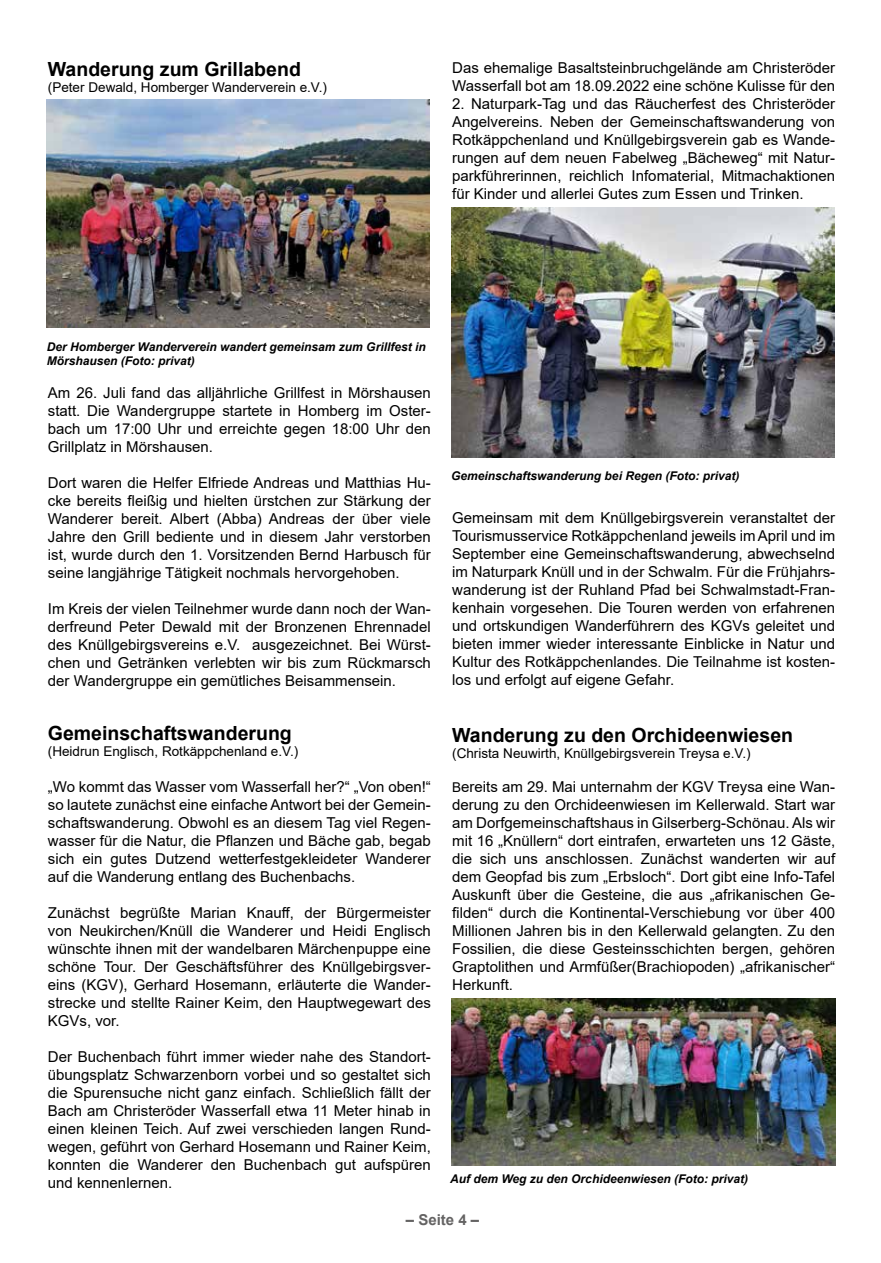
<style>
.page{position:relative;width:881px;height:1263px;background:#fff}
.page>*{position:absolute;margin:0;border:0;box-sizing:border-box;transform-origin:0 0}
.t1{font:700 19.5px "Arial";color:#000}
.t2{font:15px/18px "Arial";color:#000;text-align:justify}
.t3{font:700 15px "Arial";color:#646363}
.t4{font:13.5px "Arial";color:#000}
.t5{font:italic 700 12px/14.4px "Arial";color:#000}
.s1{font-size:13.5px}
</style>
<div class="page">
<img style="left:47px;top:100px;width:382px;height:227px">
<img style="left:451px;top:207px;width:382px;height:250px">
<img style="left:451px;top:998px;width:384px;height:167px">
<h1 class="t1" style="left:48px;top:55px;width:254px">Wanderung zum Grillabend</h1>
<p class="t4" style="left:48px;top:78px;width:280px">(Peter Dewald, Homberger Wanderverein e.V.)</p>
<p class="t2" style="left:452px;top:58px;width:384px">Das ehemalige Basaltsteinbruchgelände am Christeröder<br>Wasserfall bot am 18.09.2022 eine schöne Kulisse für den</p>
<p class="t2" style="left:452px;top:94px;width:384px">2. Naturpark-Tag und das Räucherfest des Christeröder Angelvereins. Neben der Gemeinschaftswanderung von Rotkäppchenland und Knüllgebirgsverein gab es Wande&shy;rungen auf dem neuen Fabelweg „Bächeweg“ mit Natur&shy;parkführerinnen, reichlich Infomaterial, Mitmachaktionen für Kinder und allerlei Gutes zum Essen und Trinken.</p>
<p class="t5" style="left:47px;top:339px;width:380px">Der Homberger Wanderverein wandert gemeinsam zum Grillfest in<br>Mörshausen (Foto: privat)</p>
<p class="t2" style="left:48px;top:384px;width:384px">Am 26. Juli fand das alljährliche Grillfest in Mörshausen statt. Die Wandergruppe startete in Homberg im Oster&shy;bach um 17:00 Uhr und erreichte gegen 18:00 Uhr den Grillplatz in Mörshausen.</p>
<p class="t2" style="left:48px;top:474px;width:384px">Dort waren die Helfer Elfriede Andreas und Matthias Hu&shy;cke bereits fleißig und hielten ürstchen zur Stärkung der Wanderer bereit. Albert (Abba) Andreas der über viele Jahre den Grill bediente und in diesem Jahr verstorben ist, wurde durch den 1. Vorsitzenden Bernd Harbusch für seine langjährige Tätigkeit nochmals hervorgehoben.</p>
<p class="t2" style="left:48px;top:600px;width:384px">Im Kreis der vielen Teilnehmer wurde dann noch der Wan&shy;derfreund Peter Dewald mit der Bronzenen Ehrennadel des Knüllgebirgsvereins e.V. ausgezeichnet. Bei Würst&shy;chen und Getränken verlebten wir bis zum Rückmarsch der Wandergruppe ein gemütliches Beisammensein.</p>
<h1 class="t1" style="left:48px;top:719px;width:245px">Gemeinschaftswanderung</h1>
<p class="t4" style="left:48px;top:742px;width:252px">(Heidrun Englisch, Rotkäppchenland e.V.)</p>
<p class="t2" style="left:48px;top:777px;width:384px">„Wo kommt das Wasser vom Wasserfall her?“ „Von oben!“ so lautete zunächst eine einfache Antwort bei der Gemein&shy;schaftswanderung. Obwohl es an diesem Tag viel Regen&shy;wasser für die Natur, die Pflanzen und Bäche gab, begab sich ein gutes Dutzend wetterfestgekleideter Wanderer auf die Wanderung entlang des Buchenbachs.</p>
<p class="t2" style="left:48px;top:903px;width:384px">Zunächst begrüßte Marian Knauff, der Bürgermeister von Neukirchen/Knüll die Wanderer und Heidi Englisch wünschte ihnen mit der wandelbaren Märchenpuppe eine schöne Tour. Der Geschäftsführer des Knüllgebirgsver&shy;eins (KGV), Gerhard Hosemann, erläuterte die Wander&shy;strecke und stellte Rainer Keim, den Hauptwegewart des KGVs, vor.</p>
<p class="t2" style="left:48px;top:1047px;width:384px">Der Buchenbach führt immer wieder nahe des Standort&shy;übungsplatz Schwarzenborn vorbei und so gestaltet sich die Spurensuche nicht ganz einfach. Schließlich fällt der Bach am Christeröder Wasserfall etwa 11 Meter hinab in einen kleinen Teich. Auf zwei verschieden langen Rund&shy;wegen, geführt von Gerhard Hosemann und Rainer Keim, konnten die Wanderer den Buchenbach gut aufspüren und kennenlernen.</p>
<p class="t5" style="left:451px;top:469px;width:290px">Gemeinschaftswanderung bei Regen (Foto: privat)</p>
<p class="t2" style="left:452px;top:508px;width:384px">Gemeinsam mit dem Knüllgebirgsverein veranstaltet der Tourismusservice Rotkäppchenland jeweils im April und im September eine Gemeinschaftswanderung, abwechselnd im Naturpark Knüll und in der Schwalm. Für die Frühjahrs&shy;wanderung ist der Ruhland Pfad bei Schwalmstadt-Fran&shy;kenhain vorgesehen. Die Touren werden von erfahrenen und ortskundigen Wanderführern des KGVs geleitet und bieten immer wieder interessante Einblicke in Natur und Kultur des Rotkäppchenlandes. Die Teilnahme ist kosten&shy;los und erfolgt auf eigene Gefahr.</p>
<h1 class="t1" style="left:452px;top:721px;width:342px">Wanderung zu den Orchideenwiesen</h1>
<p class="t4" style="left:452px;top:744px;width:300px">(Christa Neuwirth, Knüllgebirgsverein Treysa e.V.)</p>
<p class="t2" style="left:452px;top:778px;width:384px"><span class="s1">B</span>ereits am 29. Mai unternahm der KGV Treysa eine Wan&shy;derung zu den Orchideenwiesen im Kellerwald. Start war am Dorfgemeinschaftshaus in Gilserberg-Schönau. Als wir mit 16 „Knüllern“ dort eintrafen, erwarteten uns 12 Gäste, die sich uns anschlossen. Zunächst wanderten wir auf dem Geopfad bis zum „Erbsloch“. Dort gibt eine Info-Tafel Auskunft über die Gesteine, die aus „afrikanischen Ge&shy;filden“ durch die Kontinental-Verschiebung vor über 400<br>Millionen Jahren bis in den Kellerwald gelangten. Zu den Fossilien, die diese Gesteinsschichten bergen, gehören Graptolithen und Armfüßer(Brachiopoden) „afrikanischer“ Herkunft.</p>
<p class="t5" style="left:450px;top:1172px;width:299px">Auf dem Weg zu den Orchideenwiesen (Foto: privat)</p>
<p class="t3" style="left:405px;top:1209px;width:75px">– Seite 4 –</p>
</div>
